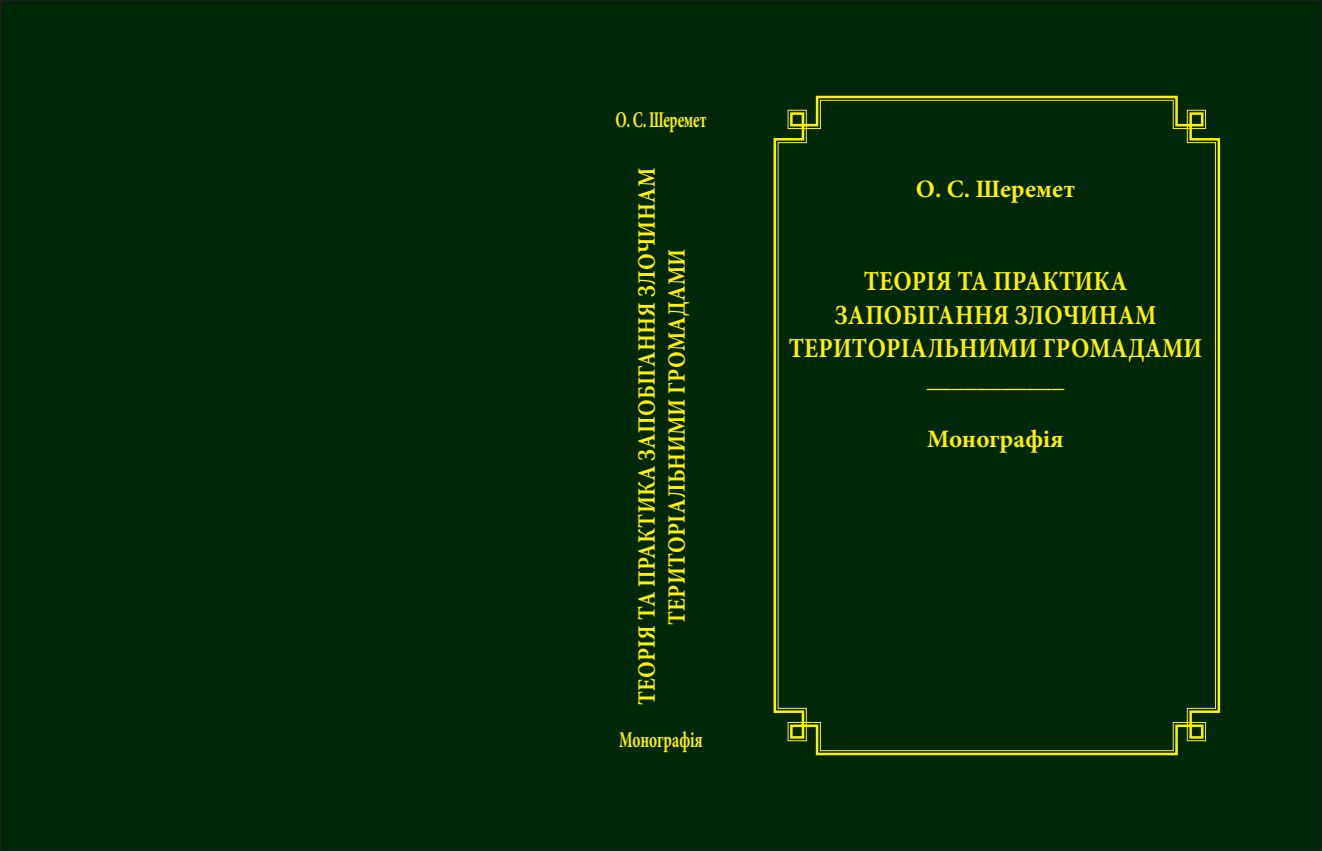
<style>
.page{position:relative;width:1322px;height:851px;background:#fff}
.page>*{position:absolute;margin:0;border:0;box-sizing:border-box;transform-origin:0 0}
.t1{font:700 27.5px/33px "Minion Pro";letter-spacing:.01em;color:#fff101;text-align:center;scale:.87 1}
.t2{font:700 25px/30px "Minion Pro";letter-spacing:.01em;color:#fff101;text-align:center;scale:.87 1}
.t3{font:700 25px "Minion Pro";letter-spacing:.01em;color:#fff101}
.t4{font:700 22.5px "Minion Pro";letter-spacing:-.01em;color:#fff101;scale:.66 1}
.t5{font:700 22.5px "Minion Pro";letter-spacing:-.01em;color:#fff101;scale:.68 1}
</style>
<div class="page">
<div style="left:1px;top:1px;width:1320px;height:849px;background:#002707"></div>
<svg style="left:773px;top:95px;width:448px;height:661px"></svg>
<svg style="left:777px;top:99px;width:439px;height:652px"></svg>
<p class="t4" style="left:615px;top:103px;width:139px">О. С. Шеремет</p>
<p class="t2" style="left:631px;top:705px;width:618px;rotate:-90deg">ТЕОРІЯ ТА ПРАКТИКА ЗАПОБІГАННЯ ЗЛОЧИНАМ<br>ТЕРИТОРІАЛЬНИМИ ГРОМАДАМИ</p>
<p class="t5" style="left:619px;top:723px;width:125px">Монографія</p>
<p class="t3" style="left:916px;top:172px;width:161px">О. С. Шеремет</p>
<p class="t1" style="left:789px;top:265px;width:477px">ТЕОРІЯ ТА ПРАКТИКА<br>ЗАПОБІГАННЯ ЗЛОЧИНАМ<br>ТЕРИТОРІАЛЬНИМИ ГРОМАДАМИ</p>
<p class="t3" style="left:926px;top:361px;width:139px">___________</p>
<p class="t3" style="left:927px;top:421px;width:138px">Монографія</p>
</div>
